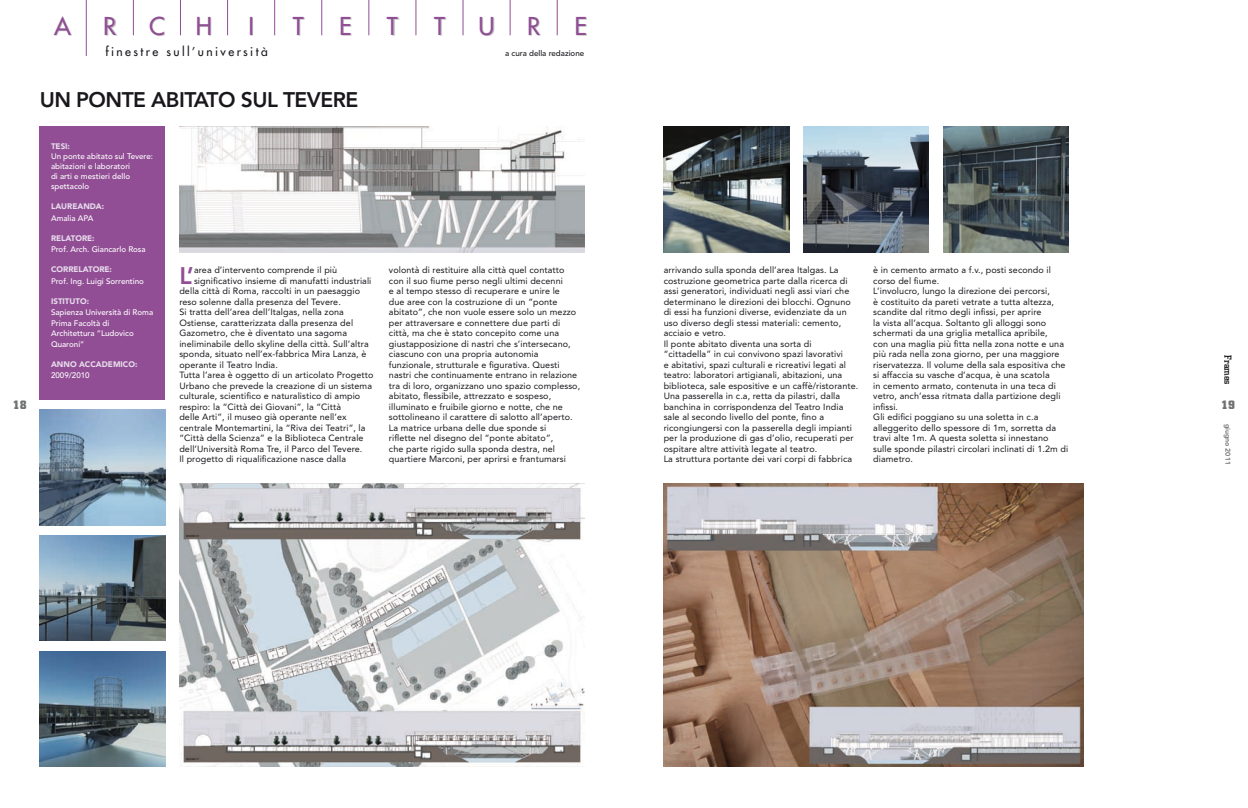
<style>
.page{position:relative;width:1248px;height:808px;background:#fff}
.page>*{position:absolute;margin:0;border:0;box-sizing:border-box;transform-origin:0 0}
.t1{font:24px "Futura";color:#914e95}
.t2{font:800 23.8px "Avenir";color:#914e95}
.t3{font:800 21px "Avenir";letter-spacing:-.025em;color:#1a171c}
.t4{font:12px "Futura";letter-spacing:.2em;color:#1a171c}
.t5{font:700 12px "City";color:#707173}
.t6{font:500 10px "City";color:#1a171c}
.t7{font:9px/10.5px "Avenir";letter-spacing:.01em;color:#1a171c}
.t8{font:500 8px/10px "Avenir";color:#fff}
.t9{font:900 8px "Avenir";color:#e7dcec}
.t10{font:500 8px "Avenir";color:#1a171c}
.t11{font:800 7px "Avenir";letter-spacing:-.01em;color:#707173}
</style>
<div class="page">
<div style="left:105px;top:17px;width:13px;height:19px;background:#1a171c;opacity:.3"></div>
<div style="left:341px;top:17px;width:10px;height:19px;background:#1a171c;opacity:.3"></div>
<div style="left:434px;top:17px;width:12px;height:19px;background:#1a171c;opacity:.3"></div>
<div style="left:529px;top:17px;width:12px;height:19px;background:#1a171c;opacity:.3"></div>
<div style="left:293px;top:17px;width:12px;height:19px;background:#1a171c;opacity:.3"></div>
<div style="left:387px;top:17px;width:12px;height:19px;background:#1a171c;opacity:.3"></div>
<div style="left:480px;top:17px;width:14px;height:19px;background:#1a171c;opacity:.3"></div>
<div style="left:576px;top:17px;width:11px;height:19px;background:#1a171c;opacity:.3"></div>
<hr style="left:250px;top:17px;width:3px;height:19px;background:#1a171c;opacity:.3">
<div style="left:198px;top:17px;width:14px;height:19px;background:#1a171c;opacity:.3"></div>
<div style="left:150px;top:17px;width:15px;height:19px;background:#1a171c;opacity:.3"></div>
<div style="left:54px;top:16px;width:18px;height:20px;background:#1a171c;opacity:.3"></div>
<hr style="left:180px;top:0;width:1px;height:35px;background:#914e95">
<hr style="left:86px;top:0;width:1px;height:56px;background:#914e95">
<hr style="left:133px;top:0;width:1px;height:35px;background:#914e95">
<hr style="left:227px;top:0;width:1px;height:35px;background:#914e95">
<hr style="left:274px;top:0;width:1px;height:35px;background:#914e95">
<hr style="left:368px;top:0;width:1px;height:35px;background:#914e95">
<hr style="left:462px;top:0;width:1px;height:35px;background:#914e95">
<hr style="left:556px;top:0;width:1px;height:35px;background:#914e95">
<hr style="left:321px;top:0;width:1px;height:35px;background:#914e95">
<hr style="left:415px;top:0;width:1px;height:35px;background:#914e95">
<hr style="left:509px;top:0;width:1px;height:35px;background:#914e95">
<div style="left:40px;top:126px;width:125px;height:273px;background:#914e95"></div>
<img style="left:663px;top:483px;width:420px;height:284px">
<img style="left:179px;top:483px;width:405px;height:283px">
<img style="left:179px;top:126px;width:405px;height:126px">
<img style="left:40px;top:410px;width:125px;height:115px">
<img style="left:40px;top:651px;width:125px;height:116px">
<img style="left:40px;top:536px;width:125px;height:105px">
<img style="left:663px;top:126px;width:126px;height:126px">
<img style="left:803px;top:126px;width:125px;height:126px">
<img style="left:943px;top:126px;width:125px;height:126px">
<h3 class="t5" style="left:13px;top:398px;width:15px">18</h3>
<h1 class="t1" style="left:54px;top:11px;width:18px">A</h1>
<h1 class="t1" style="left:103px;top:11px;width:15px">R</h1>
<h1 class="t1" style="left:149px;top:11px;width:17px">C</h1>
<h1 class="t1" style="left:196px;top:11px;width:18px">H</h1>
<h1 class="t1" style="left:248px;top:11px;width:7px">I</h1>
<h1 class="t1" style="left:293px;top:11px;width:12px">T</h1>
<h1 class="t1" style="left:339px;top:11px;width:14px">E</h1>
<h1 class="t1" style="left:387px;top:11px;width:12px">T</h1>
<h1 class="t1" style="left:434px;top:11px;width:12px">T</h1>
<h1 class="t1" style="left:478px;top:11px;width:18px">U</h1>
<h1 class="t1" style="left:527px;top:11px;width:15px">R</h1>
<h1 class="t1" style="left:574px;top:11px;width:14px">E</h1>
<h3 class="t4" style="left:105px;top:44px;width:164px">finestre sull’università</h3>
<p class="t10" style="left:505px;top:48px;width:81px">a cura della redazione</p>
<h3 class="t3" style="left:40px;top:87px;width:320px">UN PONTE ABITATO SUL TEVERE</h3>
<p class="t9" style="left:51px;top:141px;width:20px">TESI:</p>
<p class="t8" style="left:51px;top:151px;width:104px">Un ponte abitato sul Tevere: abitazioni e laboratori<br>di arti e mestieri dello spettacolo</p>
<p class="t9" style="left:51px;top:201px;width:55px">LAUREANDA:</p>
<p class="t8" style="left:51px;top:213px;width:44px">Amalia APA</p>
<p class="t9" style="left:51px;top:233px;width:45px">RELATORE:</p>
<p class="t8" style="left:51px;top:244px;width:96px">Prof. Arch. Giancarlo Rosa</p>
<p class="t9" style="left:51px;top:264px;width:62px">CORRELATORE:</p>
<p class="t8" style="left:51px;top:276px;width:94px">Prof. Ing. Luigi Sorrentino</p>
<p class="t9" style="left:51px;top:296px;width:40px">ISTITUTO:</p>
<p class="t8" style="left:51px;top:307px;width:104px;line-height:10.5px">Sapienza Università di Roma<br>Prima Facoltà di<br>Architettura “Ludovico<br>Quaroni”</p>
<p class="t9" style="left:51px;top:359px;width:88px">ANNO ACCADEMICO:</p>
<p class="t8" style="left:51px;top:370px;width:40px">2009/2010</p>
<h2 class="t2" style="left:179px;top:261px;width:16px">L’</h2>
<p class="t7" style="left:194px;top:265px;width:145px">area d’intervento comprende il più</p>
<p class="t7" style="left:194px;top:275px;width:179px">significativo insieme di manufatti industriali</p>
<p class="t7" style="left:179px;top:286px;width:182px">della città di Roma, raccolti in un paesaggio</p>
<p class="t7" style="left:179px;top:296px;width:163px">reso solenne dalla presenza del Tevere.</p>
<p class="t7" style="left:179px;top:307px;width:166px">Si tratta dell’area dell’Italgas, nella zona</p>
<p class="t7" style="left:179px;top:317px;width:175px">Ostiense, caratterizzata dalla presenza del</p>
<p class="t7" style="left:179px;top:328px;width:169px">Gazometro, che è diventato una sagoma</p>
<p class="t7" style="left:179px;top:338px;width:191px">ineliminabile dello skyline della città. Sull’altra</p>
<p class="t7" style="left:179px;top:349px;width:188px">sponda, situato nell’ex-fabbrica Mira Lanza, è</p>
<p class="t7" style="left:179px;top:359px;width:100px">operante il Teatro India.</p>
<p class="t7" style="left:179px;top:370px;width:195px">Tutta l’area è oggetto di un articolato Progetto</p>
<p class="t7" style="left:179px;top:380px;width:194px">Urbano che prevede la creazione di un sistema</p>
<p class="t7" style="left:179px;top:391px;width:182px">culturale, scientifico e naturalistico di ampio</p>
<p class="t7" style="left:179px;top:401px;width:163px">respiro: la “Città dei Giovani”, la “Città</p>
<p class="t7" style="left:179px;top:412px;width:169px">delle Arti”, il museo già operante nell’ex</p>
<p class="t7" style="left:179px;top:422px;width:188px">centrale Montemartini, la “Riva dei Teatri”, la</p>
<p class="t7" style="left:179px;top:433px;width:186px">“Città della Scienza” e la Biblioteca Centrale</p>
<p class="t7" style="left:179px;top:443px;width:184px">dell’Università Roma Tre, il Parco del Tevere.</p>
<p class="t7" style="left:179px;top:454px;width:168px">Il progetto di riqualificazione nasce dalla</p>
<p class="t7" style="left:389px;top:265px;width:193px">volontà di restituire alla città quel contatto con il suo fiume perso negli ultimi decenni<br>e al tempo stesso di recuperare e unire le<br>due aree con la costruzione di un “ponte abitato”, che non vuole essere solo un mezzo per attraversare e connettere due parti di città, ma che è stato concepito come una giustapposizione di nastri che s’intersecano, ciascuno con una propria autonomia funzionale, strutturale e figurativa. Questi nastri che continuamente entrano in relazione tra di loro, organizzano uno spazio complesso, abitato, flessibile, attrezzato e sospeso, illuminato e fruibile giorno e notte, che ne sottolineano il carattere di salotto all’aperto.<br>La matrice urbana delle due sponde si<br>riflette nel disegno del “ponte abitato”,<br>che parte rigido sulla sponda destra, nel quartiere Marconi, per aprirsi e frantumarsi</p>
<p class="t7" style="left:663px;top:265px;width:196px">arrivando sulla sponda dell’area Italgas. La costruzione geometrica parte dalla ricerca di assi generatori, individuati negli assi viari che determinano le direzioni dei blocchi. Ognuno di essi ha funzioni diverse, evidenziate da un uso diverso degli stessi materiali: cemento, acciaio e vetro.<br>Il ponte abitato diventa una sorta di “cittadella” in cui convivono spazi lavorativi<br>e abitativi, spazi culturali e ricreativi legati al teatro: laboratori artigianali, abitazioni, una biblioteca, sale espositive e un caffè/ristorante.<br>Una passerella in c.a, retta da pilastri, dalla banchina in corrispondenza del Teatro India sale al secondo livello del ponte, fino a ricongiungersi con la passerella degli impianti per la produzione di gas d’olio, recuperati per ospitare altre attività legate al teatro.<br>La struttura portante dei vari corpi di fabbrica</p>
<p class="t7" style="left:873px;top:265px;width:196px">è in cemento armato a f.v., posti secondo il corso del fiume.<br>L’involucro, lungo la direzione dei percorsi,<br>è costituito da pareti vetrate a tutta altezza, scandite dal ritmo degli infissi, per aprire<br>la vista all’acqua. Soltanto gli alloggi sono schermati da una griglia metallica apribile,<br>con una maglia più fitta nella zona notte e una più rada nella zona giorno, per una maggiore riservatezza. Il volume della sala espositiva che si affaccia su vasche d’acqua, è una scatola<br>in cemento armato, contenuta in una teca di vetro, anch’essa ritmata dalla partizione degli infissi.<br>Gli edifici poggiano su una soletta in c.a alleggerito dello spessore di 1m, sorretta da travi alte 1m. A questa soletta si innestano sulle sponde pilastri circolari inclinati di 1.2m di diametro.</p>
<p class="t6" style="left:1233px;top:355px;width:30px;rotate:90deg">Frames</p>
<h3 class="t5" style="left:1220px;top:398px;width:15px">19</h3>
<p class="t11" style="left:1231px;top:424px;width:42px;rotate:90deg">GIUGNO 2011</p>
</div>
